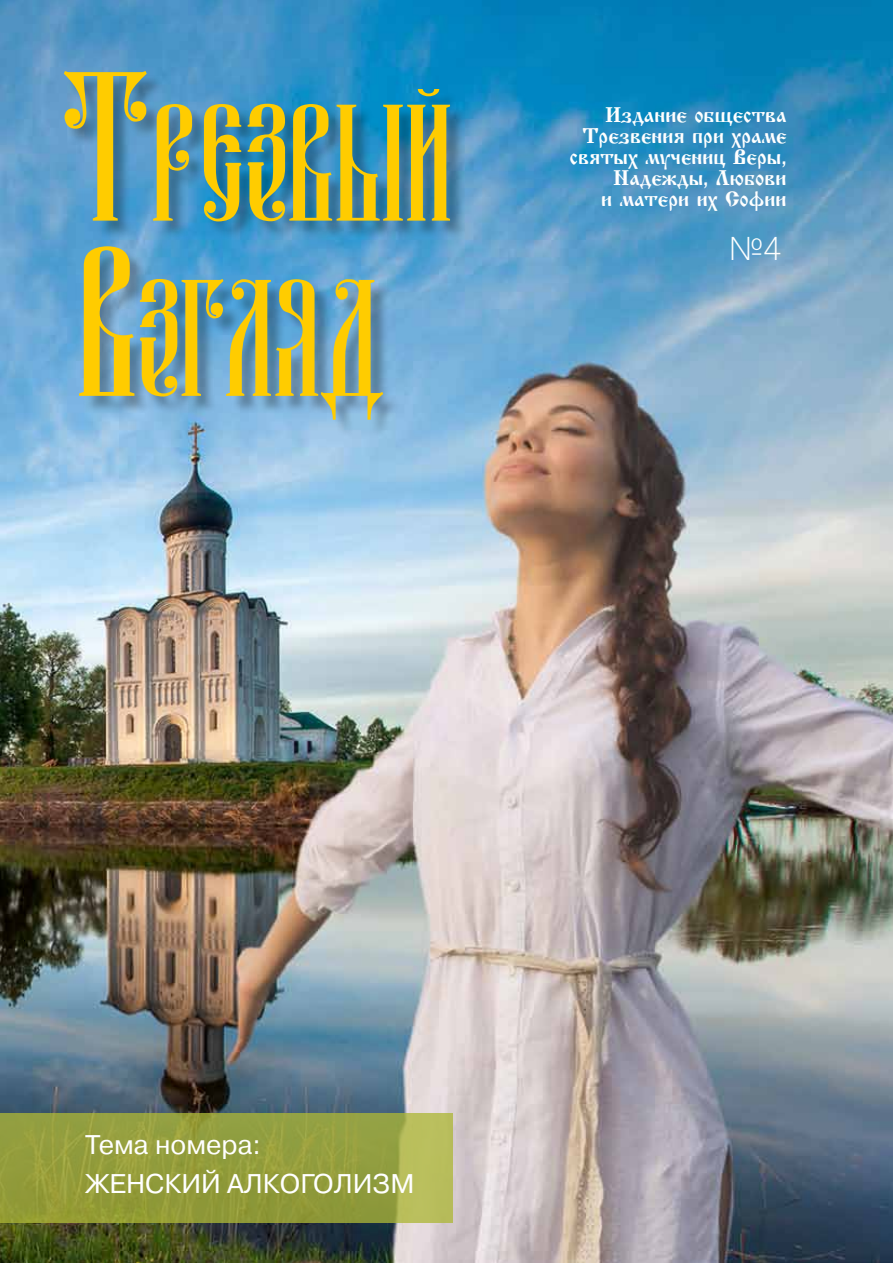
<style>
.page{position:relative;width:893px;height:1263px;background:#fff}
.page>*{position:absolute;margin:0;border:0;box-sizing:border-box;transform-origin:0 0}
.t1{font:33px "Pragmatica Light C";color:#fff}
.t2{font:27px/38.2px "Pragmatica C";color:#fff}
.t3{font:21px/21px "Izhitsa C";color:#fff;text-align:right}
</style>
<div class="page">
<img style="left:0;top:0;width:893px;height:1263px">
<svg style="left:0;top:1113px;width:452px;height:110px;background:#97a13f"></svg>
<div style="left:67px;top:74px;width:401px;height:364px;background:#000;opacity:.3"></div>
<svg style="left:64px;top:71px;width:386px;height:150px;background:#7a9f7b"></svg>
<svg style="left:79px;top:246px;width:304px;height:174px;background:#91ab8a"></svg>
<p class="t3" style="left:569px;top:105px;width:219px">Издание общества<br>Трезвения при храме святых мучениц Веры,<br>Надежды, Любови<br>и матери их Софии</p>
<h1 class="t1" style="left:729px;top:230px;width:54px">№4</h1>
<p class="t2" style="left:85px;top:1126px;width:331px">Тема номера:<br>ЖЕНСКИЙ АЛКОГОЛИЗМ</p>
</div>
